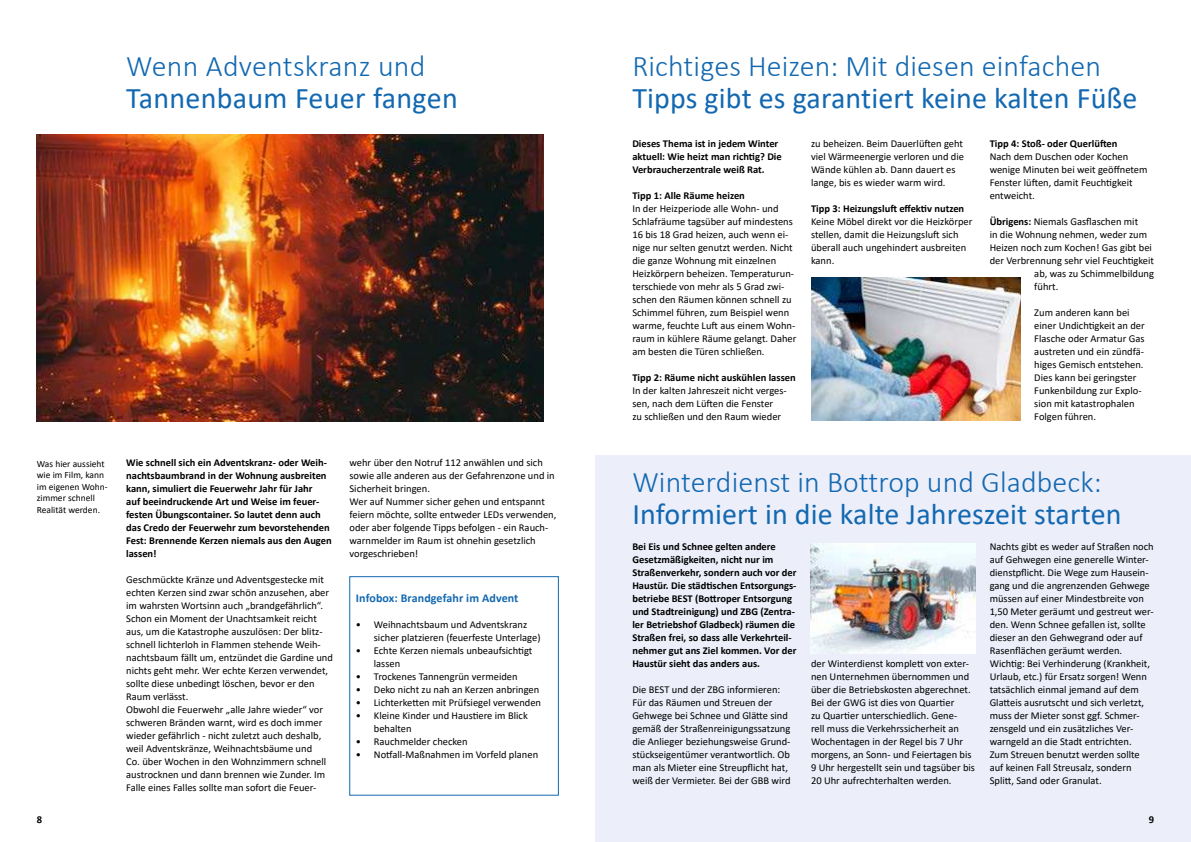
<style>
.page{position:relative;width:1191px;height:842px;background:#fff}
.page>*{position:absolute;margin:0;border:0;box-sizing:border-box;transform-origin:0 0}
.t1{font:30px "Calibri";letter-spacing:.005em;color:#1268b1}
.t2{font:300 30px "Calibri";letter-spacing:.005em;color:#1268b1}
.t3{font:700 12px "Calibri";letter-spacing:.01em;color:#1268b1}
.t4{font:10.5px/13px "Calibri";color:#000}
.t5{font:700 10.5px/13px "Calibri";color:#000}
.t6{font:9.5px/11.5px "Calibri";color:#000}
.s1{font-weight:700}
</style>
<div class="page">
<div style="left:349px;top:576px;width:209px;height:219px;border:1px solid #1268b1"></div>
<img style="left:37px;top:134px;width:506px;height:287px">
<div style="left:595px;top:456px;width:596px;height:386px;background:#eceef9"></div>
<img style="left:811px;top:278px;width:209px;height:142px">
<img style="left:811px;top:544px;width:164px;height:109px">
<h1 class="t2" style="left:126px;top:54px;width:301px">Wenn Adventskranz und</h1>
<h1 class="t1" style="left:126px;top:77px;width:333px">Tannenbaum Feuer fangen</h1>
<p class="t6" style="left:37px;top:458px;width:72px">Was hier aussieht wie im Film, kann im eigenen Wohn&shy;zimmer schnell<br>Realität werden.</p>
<p class="t5" style="left:37px;top:814px;width:7px">8</p>
<p class="t5" style="left:126px;top:456px;width:207px">Wie schnell sich ein Adventskranz- oder Weih&shy;nachtsbaumbrand in der Wohnung ausbreiten kann, simuliert die Feuerwehr Jahr für Jahr<br>auf beeindruckende Art und Weise im feuer&shy;festen Übungscontainer. So lautet denn auch das Credo der Feuerwehr zum bevorstehenden Fest: Brennende Kerzen niemals aus den Augen lassen!</p>
<p class="t4" style="left:126px;top:574px;width:208px">Geschmückte Kränze und Adventsgestecke mit echten Kerzen sind zwar schön anzusehen, aber im wahrsten Wortsinn auch „brandgefährlich“.<br>Schon ein Moment der Unachtsamkeit reicht aus, um die Katastrophe auszulösen: Der blitz&shy;schnell lichterloh in Flammen stehende Weih&shy;nachtsbaum fällt um, entzündet die Gardine und nichts geht mehr. Wer echte Kerzen verwendet, sollte diese unbedingt löschen, bevor er den Raum verlässt.<br>Obwohl die Feuerwehr „alle Jahre wieder“ vor schweren Bränden warnt, wird es doch immer wieder gefährlich - nicht zuletzt auch deshalb, weil Adventskränze, Weihnachtsbäume und<br>Co. über Wochen in den Wohnzimmern schnell austrocknen und dann brennen wie Zunder. Im Falle eines Falles sollte man sofort die Feuer-</p>
<p class="t4" style="left:349px;top:456px;width:208px">wehr über den Notruf 112 anwählen und sich sowie alle anderen aus der Gefahrenzone und in Sicherheit bringen.<br>Wer auf Nummer sicher gehen und entspannt feiern möchte, sollte entweder LEDs verwenden, oder aber folgende Tipps befolgen - ein Rauch&shy;warnmelder im Raum ist ohnehin gesetzlich vorgeschrieben!</p>
<p class="t3" style="left:356px;top:590px;width:164px">Infobox: Brandgefahr im Advent</p>
<p class="t4" style="left:374px;top:619px;width:168px;text-indent:-18px">• Weihnachtsbaum und Adventskranz sicher platzieren (feuerfeste Unterlage)</p>
<p class="t4" style="left:374px;top:645px;width:160px;text-indent:-18px">• Echte Kerzen niemals unbeaufsich琀椀gt lassen</p>
<p class="t4" style="left:356px;top:671px;width:163px">• Trockenes Tannengrün vermeiden</p>
<p class="t4" style="left:356px;top:684px;width:185px">• Deko nicht zu nah an Kerzen anbringen</p>
<p class="t4" style="left:356px;top:697px;width:187px">• Lichterke琀琀en mit Prüfsiegel verwenden</p>
<p class="t4" style="left:374px;top:710px;width:155px;text-indent:-18px">• Kleine Kinder und Haus琀椀ere im Blick behalten</p>
<p class="t4" style="left:356px;top:736px;width:113px">• Rauchmelder checken</p>
<p class="t4" style="left:356px;top:749px;width:184px">• No琀昀all-Maßnahmen im Vorfeld planen</p>
<h1 class="t2" style="left:632px;top:54px;width:470px">Richtiges Heizen: Mit diesen einfachen</h1>
<h1 class="t1" style="left:632px;top:78px;width:506px">Tipps gibt es garantiert keine kalten Füße</h1>
<p class="t5" style="left:632px;top:137px;width:151px">Dieses Thema ist in jedem Winter aktuell: Wie heizt man rich琀椀g? Die<br>Verbraucherzentrale weiß Rat.</p>
<p class="t5" style="left:632px;top:189px;width:114px">Tipp 1: Alle Räume heizen</p>
<p class="t4" style="left:632px;top:202px;width:166px">In der Heizperiode alle Wohn- und Schlafräume tagsüber auf mindestens 16 bis 18 Grad heizen, auch wenn ei&shy;nige nur selten genutzt werden. Nicht die ganze Wohnung mit einzelnen Heizkörpern beheizen. Temperaturun&shy;terschiede von mehr als 5 Grad zwi&shy;schen den Räumen können schnell zu Schimmel führen, zum Beispiel wenn warme, feuchte Lu昀琀 aus einem Wohn&shy;raum in kühlere Räume gelangt. Daher am besten die Türen schließen.</p>
<p class="t5" style="left:632px;top:371px;width:165px">Tipp 2: Räume nicht auskühlen lassen</p>
<p class="t4" style="left:632px;top:384px;width:156px">In der kalten Jahreszeit nicht verges&shy;sen, nach dem Lü昀琀en die Fenster<br>zu schließen und den Raum wieder</p>
<p class="t4" style="left:811px;top:137px;width:155px">zu beheizen. Beim Dauerlü昀琀en geht viel Wärmeenergie verloren und die Wände kühlen ab. Dann dauert es lange, bis es wieder warm wird.</p>
<p class="t5" style="left:811px;top:202px;width:155px">Tipp 3: Heizungslu昀琀 e昀昀ek琀椀v nutzen</p>
<p class="t4" style="left:811px;top:215px;width:163px">Keine Möbel direkt vor die Heizkörper stellen, damit die Heizungslu昀琀 sich überall auch ungehindert ausbreiten kann.</p>
<p class="t5" style="left:989px;top:137px;width:129px">Tipp 4: Stoß- oder Querlü昀琀en</p>
<p class="t4" style="left:989px;top:151px;width:159px">Nach dem Duschen oder Kochen wenige Minuten bei weit geö昀昀netem<br>Fenster lü昀琀en, damit Feuch琀椀gkeit entweicht.</p>
<p class="t4" style="left:989px;top:215px;width:150px"><span class="s1">Übrigens:</span> Niemals Gas昀氀aschen mit</p>
<p class="t4" style="left:989px;top:228px;width:159px">in die Wohnung nehmen, weder zum</p>
<p class="t4" style="left:989px;top:241px;width:164px">Heizen noch zum Kochen! Gas gibt bei</p>
<p class="t4" style="left:989px;top:254px;width:166px">der Verbrennung sehr viel Feuch琀椀gkeit</p>
<p class="t4" style="left:1034px;top:267px;width:121px">ab, was zu Schimmelbildung</p>
<p class="t4" style="left:1034px;top:281px;width:26px">führt.</p>
<p class="t4" style="left:1034px;top:307px;width:112px">Zum anderen kann bei einer Undich琀椀gkeit an der<br>Flasche oder Armatur Gas austreten und ein zündfä&shy;higes Gemisch entstehen.<br>Dies kann bei geringster<br>Funkenbildung zur Explo&shy;sion mit katastrophalen<br>Folgen führen.</p>
<h1 class="t2" style="left:632px;top:470px;width:471px">Winterdienst in Bottrop und Gladbeck:</h1>
<h1 class="t1" style="left:632px;top:494px;width:490px">Informiert in die kalte Jahreszeit starten</h1>
<p class="t5" style="left:632px;top:540px;width:166px">Bei Eis und Schnee gelten andere Gesetzmäßigkeiten, nicht nur im Straßenverkehr, sondern auch vor der Haustür. Die städ琀椀schen Entsorgungs&shy;betriebe BEST (Bo琀琀roper Entsorgung und Stadtreinigung) und ZBG (Zentra&shy;ler Betriebshof Gladbeck) räumen die Straßen frei, so dass alle Verkehrteil&shy;nehmer gut ans Ziel kommen. Vor der Haustür sieht das anders aus.</p>
<p class="t4" style="left:632px;top:683px;width:160px">Die BEST und der ZBG informieren:<br>Für das Räumen und Streuen der Gehwege bei Schnee und Glä琀琀e sind gemäß der Straßenreinigungssatzung die Anlieger beziehungsweise Grund&shy;stückseigentümer verantwortlich. Ob man als Mieter eine Streup昀氀icht hat, weiß der Vermieter. Bei der GBB wird</p>
<p class="t4" style="left:811px;top:657px;width:165px">der Winterdienst komple琀琀 von exter&shy;nen Unternehmen übernommen und über die Betriebskosten abgerechnet.<br>Bei der GWG ist dies von Quar琀椀er<br>zu Quar琀椀er unterschiedlich. Gene-<br>rell muss die Verkehrssicherheit an Wochentagen in der Regel bis 7 Uhr morgens, an Sonn- und Feiertagen bis 9 Uhr hergestellt sein und tagsüber bis 20 Uhr aufrechterhalten werden.</p>
<p class="t4" style="left:989px;top:541px;width:166px">Nachts gibt es weder auf Straßen noch auf Gehwegen eine generelle Winter&shy;dienstp昀氀icht. Die Wege zum Hausein&shy;gang und die angrenzenden Gehwege müssen auf einer Mindestbreite von 1,50 Meter geräumt und gestreut wer&shy;den. Wenn Schnee gefallen ist, sollte dieser an den Gehwegrand oder auf Rasen昀氀ächen geräumt werden.<br>Wich琀椀g: Bei Verhinderung (Krankheit, Urlaub, etc.) für Ersatz sorgen! Wenn tatsächlich einmal jemand auf dem Gla琀琀eis ausrutscht und sich verletzt, muss der Mieter sonst ggf. Schmer&shy;zensgeld und ein zusätzliches Ver&shy;warngeld an die Stadt entrichten.<br>Zum Streuen benutzt werden sollte auf keinen Fall Streusalz, sondern<br>Spli琀琀, Sand oder Granulat.</p>
<p class="t5" style="left:1148px;top:814px;width:7px">9</p>
</div>
